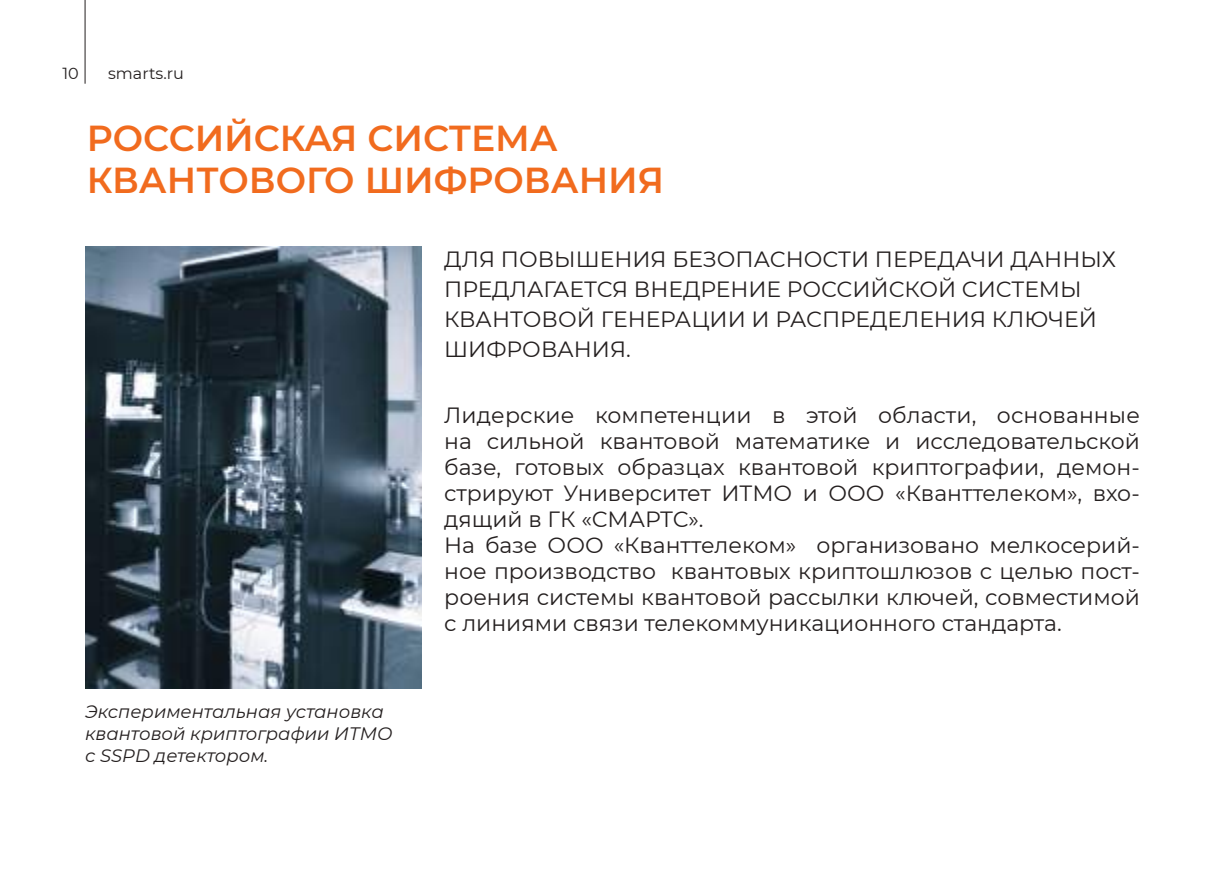
<style>
.page{position:relative;width:1208px;height:874px;background:#fff}
.page>*{position:absolute;margin:0;border:0;box-sizing:border-box;transform-origin:0 0}
.t1{font:600 36px/42px "Montserrat";color:#f16b1e}
.t2{font:22px/26px "Montserrat";color:#241f1f}
.t3{font:italic 18px/21.6px "Montserrat";color:#241f1f}
.t4{font:16px "Montserrat";color:#241f1f}
</style>
<div class="page">
<hr style="left:85px;top:0;width:1px;height:84px;background:#241f1f">
<img style="left:85px;top:247px;width:336px;height:441px">
<p class="t4" style="left:62px;top:63px;width:18px">10</p>
<p class="t4" style="left:108px;top:63px;width:77px">smarts.ru</p>
<h1 class="t1" style="left:87px;top:116px;width:578px">РОССИЙСКАЯ СИСТЕМА<br>КВАНТОВОГО ШИФРОВАНИЯ</h1>
<p class="t2" style="left:444px;top:243px;width:673px;line-height:30px">ДЛЯ ПОВЫШЕНИЯ БЕЗОПАСНОСТИ ПЕРЕДАЧИ ДАННЫХ ПРЕДЛАГАЕТСЯ ВНЕДРЕНИЕ РОССИЙСКОЙ СИСТЕМЫ КВАНТОВОЙ ГЕНЕРАЦИИ И РАСПРЕДЕЛЕНИЯ КЛЮЧЕЙ ШИФРОВАНИЯ.</p>
<p class="t3" style="left:85px;top:700px;width:309px">Экспериментальная установка квантовой криптографии ИТМО с SSPD детектором.</p>
<p class="t2" style="left:444px;top:401px;width:697px">Лидерские компетенции в этой области, основанные на сильной квантовой математике и исследовательской базе, готовых образцах квантовой криптографии, демон&shy;стрируют Университет ИТМО и ООО «Кванттелеком», вхо&shy;дящий в ГК «СМАРТС».<br>На базе ООО «Кванттелеком» организовано мелкосерий&shy;ное производство квантовых криптошлюзов с целью пост&shy;роения системы квантовой рассылки ключей, совместимой с линиями связи телекоммуникационного стандарта.</p>
</div>
